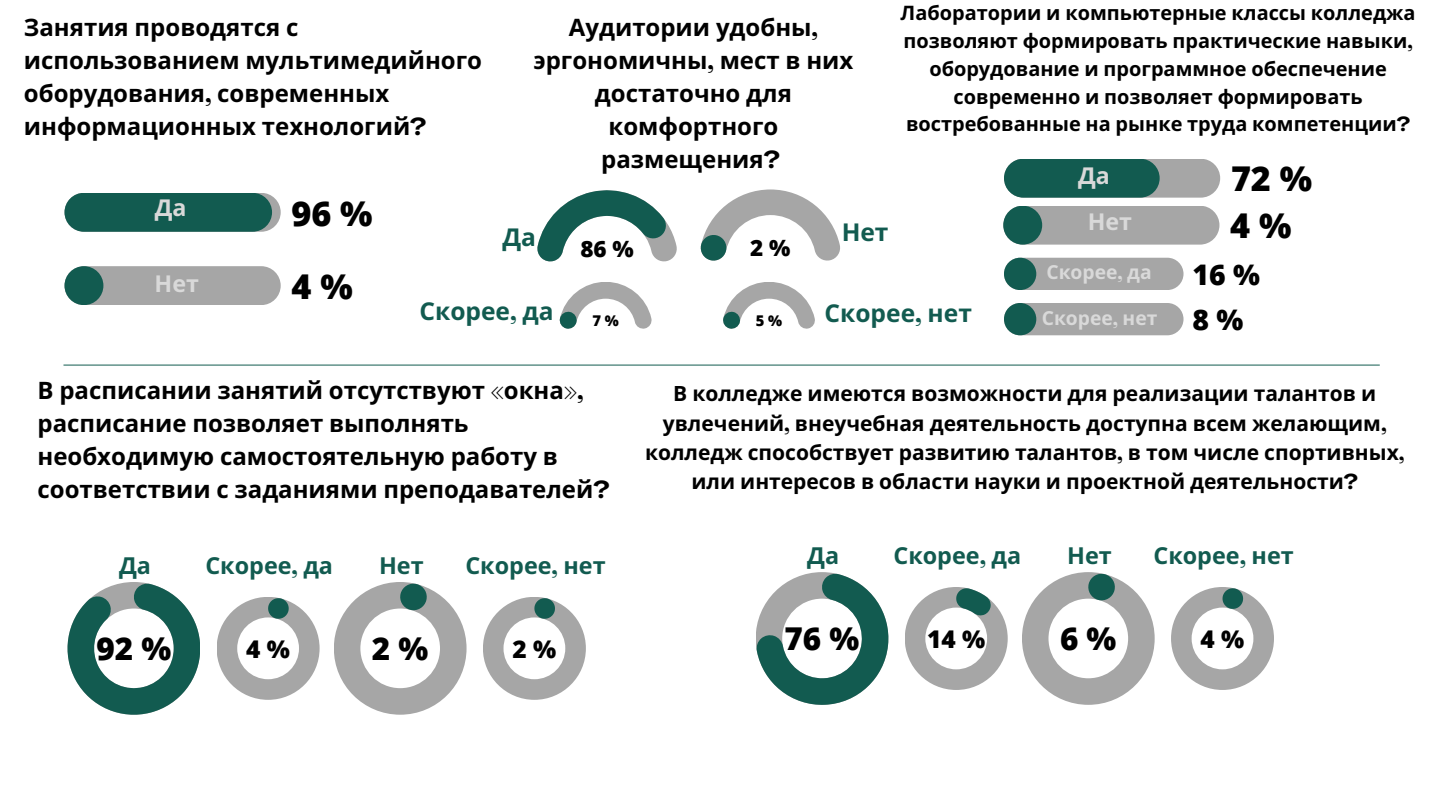
<style>
.page{position:relative;width:1440px;height:810px;background:#fff}
.page>*{position:absolute;margin:0;border:0;box-sizing:border-box;transform-origin:0 0}
.t1{font:800 34.2px "Open Sans";color:#000}
.t2{font:800 31.5px "Open Sans";color:#000}
.t3{font:800 28.4px "Open Sans";color:#000}
.t4{font:700 24.5px "Noto Sans";color:#125b50}
.t5{font:800 24.4px "Open Sans";color:#000}
.t6{font:700 24px/33px "Noto Sans";color:#000}
.t7{font:700 23.4px "Noto Sans";color:#125b50}
.t8{font:700 23.2px "Noto Sans";color:#d9d9d9}
.t9{font:800 22.5px "Open Sans";color:#000}
.t10{font:700 21px/29.2px "Noto Sans";color:#000;text-align:center}
.t11{font:700 19.9px/27.8px "Noto Sans";color:#000;text-align:center}
.t12{font:700 19.3px "Noto Sans";color:#d9d9d9}
.t13{font:800 14.8px "Open Sans";color:#000}
.s1{font-family:"Agrandir";font-stretch:expanded}
</style>
<div class="page">
<svg style="left:537px;top:190px;width:140px;height:71px"></svg>
<svg style="left:559px;top:282px;width:93px;height:47px"></svg>
<div style="left:1004px;top:159px;width:216px;height:39px;background:#a6a6a6;border-radius:19px"></div>
<div style="left:1004px;top:159px;width:156px;height:39px;background:#125b50;border-radius:19px"></div>
<div style="left:1004px;top:258px;width:180px;height:32px;background:#a6a6a6;border-radius:16px"></div>
<div style="left:1004px;top:258px;width:32px;height:32px;background:#125b50;border-radius:50%"></div>
<div style="left:1004px;top:303px;width:180px;height:32px;background:#a6a6a6;border-radius:16px"></div>
<div style="left:1004px;top:303px;width:32px;height:32px;background:#125b50;border-radius:50%"></div>
<hr style="left:64px;top:365px;width:1316px;height:1px;background:#125b50">
<div style="left:65px;top:193px;width:216px;height:39px;background:#a6a6a6;border-radius:19px"></div>
<div style="left:65px;top:193px;width:207px;height:39px;background:#125b50;border-radius:19px"></div>
<svg style="left:700px;top:189px;width:140px;height:72px"></svg>
<div style="left:1003px;top:206px;width:216px;height:39px;background:#a6a6a6;border-radius:19px"></div>
<div style="left:1003px;top:206px;width:39px;height:39px;background:#125b50;border-radius:50%"></div>
<svg style="left:723px;top:282px;width:92px;height:47px"></svg>
<svg style="left:756px;top:572px;width:132px;height:133px"></svg>
<svg style="left:905px;top:587px;width:103px;height:103px"></svg>
<svg style="left:1022px;top:572px;width:133px;height:133px"></svg>
<svg style="left:1171px;top:587px;width:103px;height:103px"></svg>
<div style="left:65px;top:266px;width:216px;height:39px;background:#a6a6a6;border-radius:19px"></div>
<div style="left:65px;top:266px;width:38px;height:39px;background:#125b50;border-radius:50%"></div>
<svg style="left:68px;top:582px;width:132px;height:133px"></svg>
<svg style="left:217px;top:597px;width:103px;height:103px"></svg>
<svg style="left:334px;top:582px;width:133px;height:133px"></svg>
<svg style="left:483px;top:597px;width:103px;height:103px"></svg>
<p class="t6" style="left:24px;top:10px;width:460px">Занятия проводятся с использованием мультимедийного оборудования<span class="s1">,</span> современных информационных технологий<span class="s1">?</span></p>
<p class="t6" style="left:533px;top:10px;width:322px;text-align:center">Аудитории удобны<span class="s1">, </span>эргономичны<span class="s1">,</span> мест в них достаточно для комфортного размещения<span class="s1">?</span></p>
<p class="t8" style="left:155px;top:192px;width:33px">Да</p>
<p class="t1" style="left:292px;top:189px;width:83px">96 %</p>
<p class="t4" style="left:502px;top:220px;width:35px">Да</p>
<p class="t9" style="left:580px;top:233px;width:55px">86 %</p>
<p class="t9" style="left:750px;top:232px;width:42px">2 %</p>
<p class="t4" style="left:842px;top:215px;width:48px">Нет</p>
<p class="t11" style="left:901px;top:-1px;width:517px">Лаборатории и компьютерные классы колледжа позволяют формировать практические навыки<span class="s1">, </span>оборудование и программное обеспечение современно и позволяет формировать востребованные на рынке труда компетенции<span class="s1">?</span></p>
<p class="t8" style="left:1078px;top:159px;width:33px">Да</p>
<p class="t1" style="left:1231px;top:155px;width:83px">72 %</p>
<p class="t8" style="left:1088px;top:205px;width:46px">Нет</p>
<p class="t1" style="left:1230px;top:202px;width:63px">4 %</p>
<p class="t8" style="left:155px;top:267px;width:46px">Нет</p>
<p class="t1" style="left:292px;top:262px;width:63px">4 %</p>
<p class="t4" style="left:420px;top:294px;width:136px">Скорее<span class="s1">,</span> да</p>
<p class="t13" style="left:592px;top:310px;width:28px">7 %</p>
<p class="t13" style="left:756px;top:310px;width:28px">5 %</p>
<p class="t4" style="left:825px;top:296px;width:149px">Скорее<span class="s1">,</span> нет</p>
<p class="t12" style="left:1046px;top:258px;width:107px">Скорее<span class="s1">,</span> да</p>
<p class="t3" style="left:1193px;top:255px;width:69px">16 %</p>
<p class="t12" style="left:1042px;top:304px;width:117px">Скорее<span class="s1">,</span> нет</p>
<p class="t3" style="left:1193px;top:300px;width:52px">8 %</p>
<p class="t6" style="left:37px;top:374px;width:574px">В расписании занятий отсутствуют <span class="s1">«</span>окна<span class="s1">», </span>расписание позволяет выполнять необходимую самостоятельную работу в соответствии с заданиями преподавателей<span class="s1">?</span></p>
<p class="t10" style="left:645px;top:379px;width:761px">В колледже имеются возможности для реализации талантов и увлечений<span class="s1">,</span> внеучебная деятельность доступна всем желающим<span class="s1">, </span>колледж способствует развитию талантов<span class="s1">,</span> в том числе спортивных<span class="s1">, </span>или интересов в области науки и проектной деятельности<span class="s1">?</span></p>
<p class="t7" style="left:119px;top:549px;width:33px">Да</p>
<p class="t7" style="left:205px;top:549px;width:129px">Скорее<span class="s1">,</span> да</p>
<p class="t2" style="left:96px;top:627px;width:76px">92 %</p>
<p class="t5" style="left:246px;top:632px;width:45px">4 %</p>
<p class="t7" style="left:379px;top:549px;width:46px">Нет</p>
<p class="t7" style="left:465px;top:549px;width:142px">Скорее<span class="s1">,</span> нет</p>
<p class="t2" style="left:372px;top:627px;width:58px">2 %</p>
<p class="t5" style="left:513px;top:632px;width:45px">2 %</p>
<p class="t7" style="left:807px;top:539px;width:33px">Да</p>
<p class="t7" style="left:894px;top:539px;width:129px">Скорее<span class="s1">,</span> да</p>
<p class="t2" style="left:785px;top:617px;width:76px">76 %</p>
<p class="t5" style="left:927px;top:622px;width:60px">14 %</p>
<p class="t7" style="left:1067px;top:539px;width:46px">Нет</p>
<p class="t7" style="left:1154px;top:539px;width:142px">Скорее<span class="s1">,</span> нет</p>
<p class="t2" style="left:1060px;top:617px;width:58px">6 %</p>
<p class="t5" style="left:1201px;top:622px;width:45px">4 %</p>
</div>
